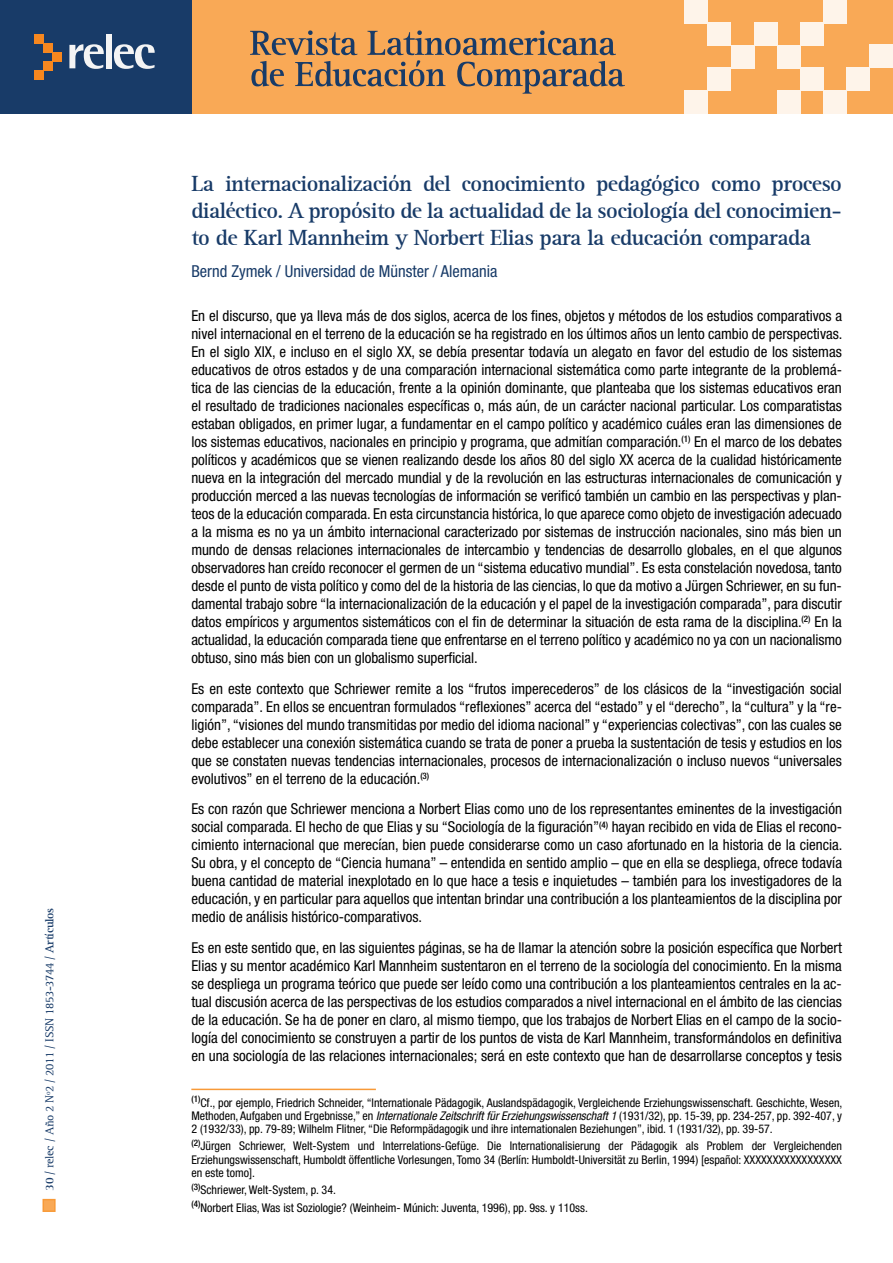
<style>
.page{position:relative;width:893px;height:1263px;background:#fff}
.page>*{position:absolute;margin:0;border:0;box-sizing:border-box;transform-origin:0 0}
.t1{font:700 22.5px/27px "AT Rotis Serif";letter-spacing:-.025em;color:#183b68;text-align:justify}
.t2{font:condensed 16.5px "Helvetica Neue";color:#183b68}
.t3{font:condensed 15px/18px "Helvetica Neue";color:#000;text-align:justify}
.t4{font:condensed 12px/13.2px "Helvetica Neue";color:#000;text-align:justify}
.t5{font:12px "AT Rotis Serif";letter-spacing:-.025em;color:#183b68}
.s1{font-weight:700}
.s2{font-style:italic}
</style>
<div class="page">
<div style="left:192px;top:0;width:701px;height:114px;background:#f9a956"></div>
<svg style="left:250px;top:30px;width:375px;height:64px"></svg>
<div style="left:708px;top:23px;width:23px;height:23px;background:#fef4ea"></div>
<div style="left:731px;top:45px;width:23px;height:23px;background:#fef4ea"></div>
<div style="left:708px;top:68px;width:23px;height:23px;background:#fef4ea"></div>
<div style="left:685px;top:91px;width:23px;height:23px;background:#fef4ea"></div>
<div style="left:754px;top:22px;width:23px;height:24px;background:#fef4ea"></div>
<div style="left:777px;top:45px;width:23px;height:23px;background:#fef4ea"></div>
<div style="left:800px;top:22px;width:23px;height:24px;background:#fef4ea"></div>
<div style="left:823px;top:0;width:24px;height:23px;background:#fef4ea"></div>
<div style="left:800px;top:68px;width:23px;height:23px;background:#fef4ea"></div>
<div style="left:777px;top:91px;width:23px;height:23px;background:#fef4ea"></div>
<div style="left:823px;top:91px;width:24px;height:23px;background:#fef4ea"></div>
<div style="left:847px;top:67px;width:23px;height:24px;background:#fef4ea"></div>
<div style="left:870px;top:45px;width:23px;height:23px;background:#fef4ea"></div>
<div style="left:685px;top:0;width:23px;height:23px;background:#fef4ea"></div>
<div style="left:0;top:0;width:192px;height:114px;background:#183b68"></div>
<svg style="left:69px;top:44px;width:35px;height:25px"></svg>
<div style="left:106px;top:34px;width:6px;height:34px;background:#f4f4f4"></div>
<svg style="left:114px;top:44px;width:41px;height:25px"></svg>
<div style="left:43px;top:43px;width:9px;height:9px;background:#f6871f"></div>
<div style="left:52px;top:52px;width:9px;height:9px;background:#f6871f"></div>
<div style="left:43px;top:61px;width:9px;height:9px;background:#f6871f"></div>
<div style="left:34px;top:70px;width:9px;height:9px;background:#f6871f"></div>
<div style="left:34px;top:34px;width:9px;height:9px;background:#f6871f"></div>
<div style="left:43px;top:1199px;width:13px;height:13px;background:#f9a956;border:2px solid #f89a38"></div>
<hr style="left:191px;top:1089px;width:185px;height:1px;background:#f89a38">
<p class="t5" style="left:43px;top:1191px;width:284px;rotate:-90deg"><span class="s1">30</span> / relec / Año 2 Nº2 / 2011 / ISSN 1853-3744 / <span class="s1">Artículos</span></p>
<h1 class="t1" style="left:191px;top:170px;width:652px">La internacionalización del conocimiento pedagógico como proceso dialéctico. A propósito de la actualidad de la sociología del conocimien&shy;to de Karl Mannheim y Norbert Elias para la educación comparada</h1>
<p class="t2" style="left:191px;top:262px;width:307px">Bernd Zymek / Universidad de Münster / Alemania</p>
<p class="t3" style="left:191px;top:306px;width:653px">En el discurso, que ya lleva más de dos siglos, acerca de los fines, objetos y métodos de los estudios comparativos a nivel internacional en el terreno de la educación se ha registrado en los últimos años un lento cambio de perspectivas.<br>En el siglo XIX, e incluso en el siglo XX, se debía presentar todavía un alegato en favor del estudio de los sistemas educativos de otros estados y de una comparación internacional sistemática como parte integrante de la problemá&shy;tica de las ciencias de la educación, frente a la opinión dominante, que planteaba que los sistemas educativos eran el resultado de tradiciones nacionales específicas o, más aún, de un carácter nacional particular. Los comparatistas estaban obligados, en primer lugar, a fundamentar en el campo político y académico cuáles eran las dimensiones de los sistemas educativos, nacionales en principio y programa, que admitían comparación.<sup>(1)</sup> En el marco de los debates políticos y académicos que se vienen realizando desde los años 80 del siglo XX acerca de la cualidad históricamente nueva en la integración del mercado mundial y de la revolución en las estructuras internacionales de comunicación y producción merced a las nuevas tecnologías de información se verificó también un cambio en las perspectivas y plan&shy;teos de la educación comparada. En esta circunstancia histórica, lo que aparece como objeto de investigación adecuado a la misma es no ya un ámbito internacional caracterizado por sistemas de instrucción nacionales, sino más bien un mundo de densas relaciones internacionales de intercambio y tendencias de desarrollo globales, en el que algunos observadores han creído reconocer el germen de un “sistema educativo mundial”. Es esta constelación novedosa, tanto desde el punto de vista político y como del de la historia de las ciencias, lo que da motivo a Jürgen Schriewer, en su fun&shy;damental trabajo sobre “la internacionalización de la educación y el papel de la investigación comparada”, para discutir datos empíricos y argumentos sistemáticos con el fin de determinar la situación de esta rama de la disciplina.<sup>(2)</sup> En la actualidad, la educación comparada tiene que enfrentarse en el terreno político y académico no ya con un nacionalismo obtuso, sino más bien con un globalismo superficial.</p>
<p class="t3" style="left:191px;top:679px;width:652px">Es en este contexto que Schriewer remite a los “frutos imperecederos” de los clásicos de la “investigación social comparada”. En ellos se encuentran formulados “reflexiones” acerca del “estado” y el “derecho”, la “cultura” y la “re&shy;ligión”, “visiones del mundo transmitidas por medio del idioma nacional” y “experiencias colectivas”, con las cuales se debe establecer una conexión sistemática cuando se trata de poner a prueba la sustentación de tesis y estudios en los que se constaten nuevas tendencias internacionales, procesos de internacionalización o incluso nuevos “universales evolutivos” en el terreno de la educación.<sup>(3)</sup></p>
<p class="t3" style="left:191px;top:800px;width:653px">Es con razón que Schriewer menciona a Norbert Elias como uno de los representantes eminentes de la investigación social comparada. El hecho de que Elias y su “Sociología de la figuración”<sup>(4)</sup> hayan recibido en vida de Elias el recono&shy;cimiento internacional que merecían, bien puede considerarse como un caso afortunado en la historia de la ciencia.<br>Su obra, y el concepto de “Ciencia humana” – entendida en sentido amplio – que en ella se despliega, ofrece todavía buena cantidad de material inexplotado en lo que hace a tesis e inquietudes – también para los investigadores de la educación, y en particular para aquellos que intentan brindar una contribución a los planteamientos de la disciplina por medio de análisis histórico-comparativos.</p>
<p class="t3" style="left:191px;top:939px;width:652px">Es en este sentido que, en las siguientes páginas, se ha de llamar la atención sobre la posición específica que Norbert Elias y su mentor académico Karl Mannheim sustentaron en el terreno de la sociología del conocimiento. En la misma se despliega un programa teórico que puede ser leído como una contribución a los planteamientos centrales en la ac&shy;tual discusión acerca de las perspectivas de los estudios comparados a nivel internacional en el ámbito de las ciencias de la educación. Se ha de poner en claro, al mismo tiempo, que los trabajos de Norbert Elias en el campo de la socio&shy;logía del conocimiento se construyen a partir de los puntos de vista de Karl Mannheim, transformándolos en definitiva en una sociología de las relaciones internacionales; será en este contexto que han de desarrollarse conceptos y tesis</p>
<p class="t4" style="left:191px;top:1096px;width:653px"><sup>(1)</sup>Cf., por ejemplo, Friedrich Schneider, “Internationale Pädagogik, Auslandspädagogik, Vergleichende Erziehungswissenschaft. Geschichte, Wesen, Methoden, Aufgaben und Ergebnisse,” en <span class="s2">Internationale Zeitschrift für Erziehungswissenschaft 1</span> (1931/32), pp. 15-39, pp. 234-257, pp. 392-407, y 2 (1932/33), pp. 79-89; Wilhelm Flitner, “Die Reformpädagogik und ihre internationalen Beziehungen”, ibid. 1 (1931/32), pp. 39-57.</p>
<p class="t4" style="left:191px;top:1139px;width:652px"><sup>(2)</sup>Jürgen Schriewer, Welt-System und Interrelations-Gefüge. Die Internationalisierung der Pädagogik als Problem der Vergleichenden Erziehungswissenschaft, Humboldt öffentliche Vorlesungen, Tomo 34 (Berlín: Humboldt-Universität zu Berlin, 1994) [español: XXXXXXXXXXXXXXXXX en este tomo].</p>
<p class="t4" style="left:191px;top:1181px;width:398px;line-height:17.4px"><sup>(3)</sup>Schriewer, Welt-System, p. 34.<br><sup>(4)</sup>Norbert Elias, Was ist Soziologie? (Weinheim- Múnich: Juventa, 1996), pp. 9ss. y 110ss.</p>
</div>
